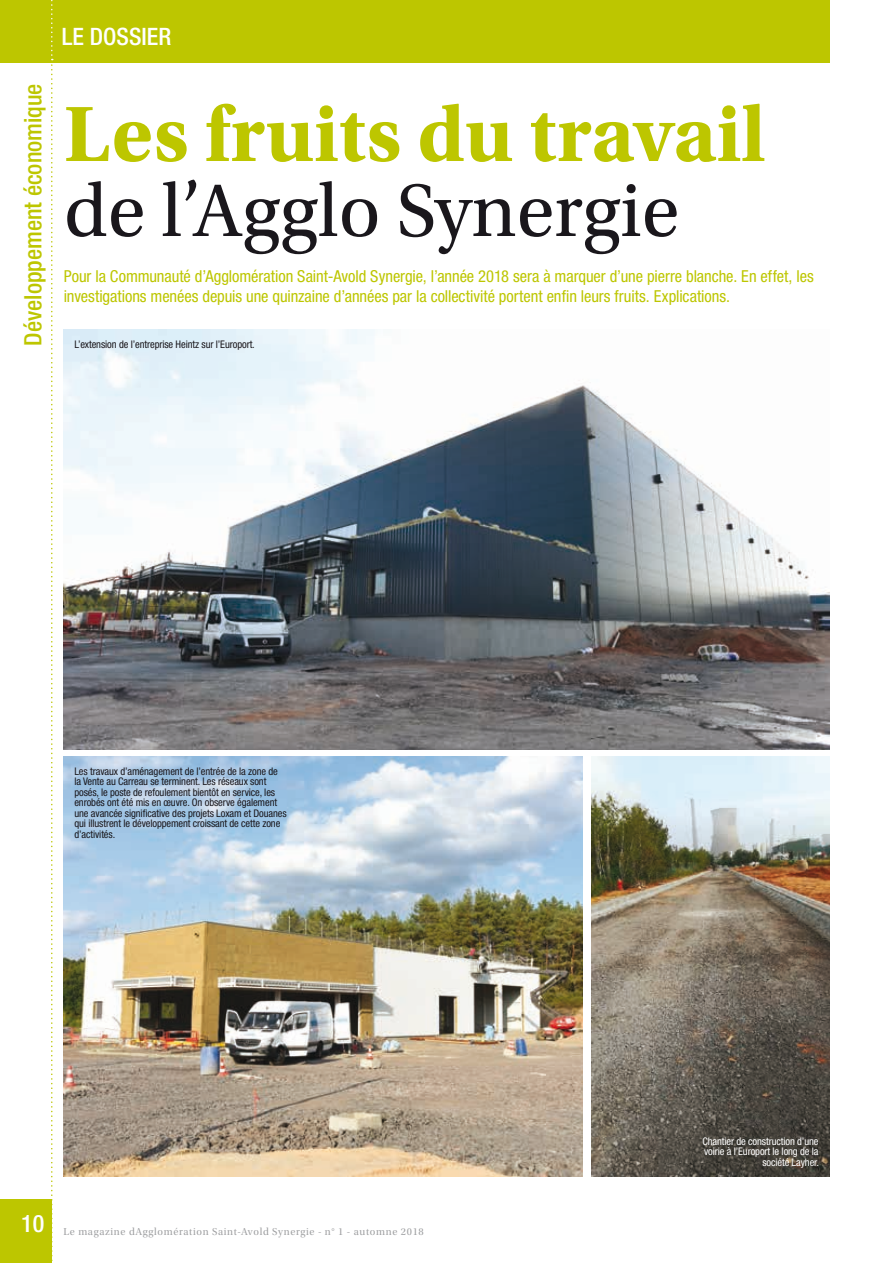
<style>
.page{position:relative;width:893px;height:1263px;background:#fff}
.page>*{position:absolute;margin:0;border:0;box-sizing:border-box;transform-origin:0 0}
.t1{font:700 82.5px "Utopia Std";color:#bdc600}
.t2{font:78px "Utopia Std";color:#1a171c}
.t3{font:500 condensed 24px "Helvetica Neue";color:#bdc600}
.t4{font:500 condensed 24px "Helvetica Neue";color:#fff}
.t5{font:condensed 16.5px/19.8px "Helvetica Neue";letter-spacing:-.005em;color:#bdc600}
.t6{font:condensed 10.5px/10.5px "Helvetica Neue";letter-spacing:-.01em;color:#1a171c}
.t7{font:condensed 10.5px/10.5px "Helvetica Neue";letter-spacing:-.01em;color:#fff;text-align:right}
.t8{font:10.5px "Utopia Std Subh";letter-spacing:.065em;color:#9d9ea0}
</style>
<div class="page">
<div style="left:0;top:0;width:829px;height:63px;background:#bdc600"></div>
<div style="left:0;top:1199px;width:51px;height:64px;background:#bdc600"></div>
<svg style="left:51px;top:0;width:2px;height:1263px"></svg>
<img style="left:64px;top:329px;width:765px;height:420px">
<img style="left:64px;top:757px;width:519px;height:420px">
<img style="left:591px;top:757px;width:238px;height:420px">
<h3 class="t3" style="left:19px;top:346px;width:264px;rotate:-90deg">Développement économique</h3>
<h3 class="t4" style="left:62px;top:22px;width:111px">LE DOSSIER</h3>
<h1 class="t1" style="left:64px;top:86px;width:703px">Les fruits du travail</h1>
<h2 class="t2" style="left:64px;top:169px;width:617px">de l’Agglo Synergie</h2>
<p class="t5" style="left:64px;top:266px;width:751px">Pour la Communauté d’Agglomération Saint-Avold Synergie, l’année 2018 sera à marquer d’une pierre blanche. En effet, les investigations menées depuis une quinzaine d’années par la collectivité portent enfin leurs fruits. Explications.</p>
<p class="t6" style="left:74px;top:339px;width:182px">L’extension de l’entreprise Heintz sur l’Europort.</p>
<p class="t6" style="left:74px;top:766px;width:214px">Les travaux d’aménagement de l’entrée de la zone de la Vente au Carreau se terminent. Les réseaux sont posés, le poste de refoulement bientôt en service, les enrobés ont été mis en œuvre. On observe également une avancée significative des projets Loxam et Douanes qui illustrent le développement croissant de cette zone d’activités.</p>
<p class="t7" style="left:702px;top:1136px;width:118px">Chantier de construction d’une voirie à l’Europort le long de la société Layher.</p>
<h3 class="t4" style="left:21px;top:1209px;width:25px">10</h3>
<p class="t8" style="left:63px;top:1225px;width:362px">Le magazine dAgglomération Saint-Avold Synergie - n° 1 - automne 2018</p>
</div>
